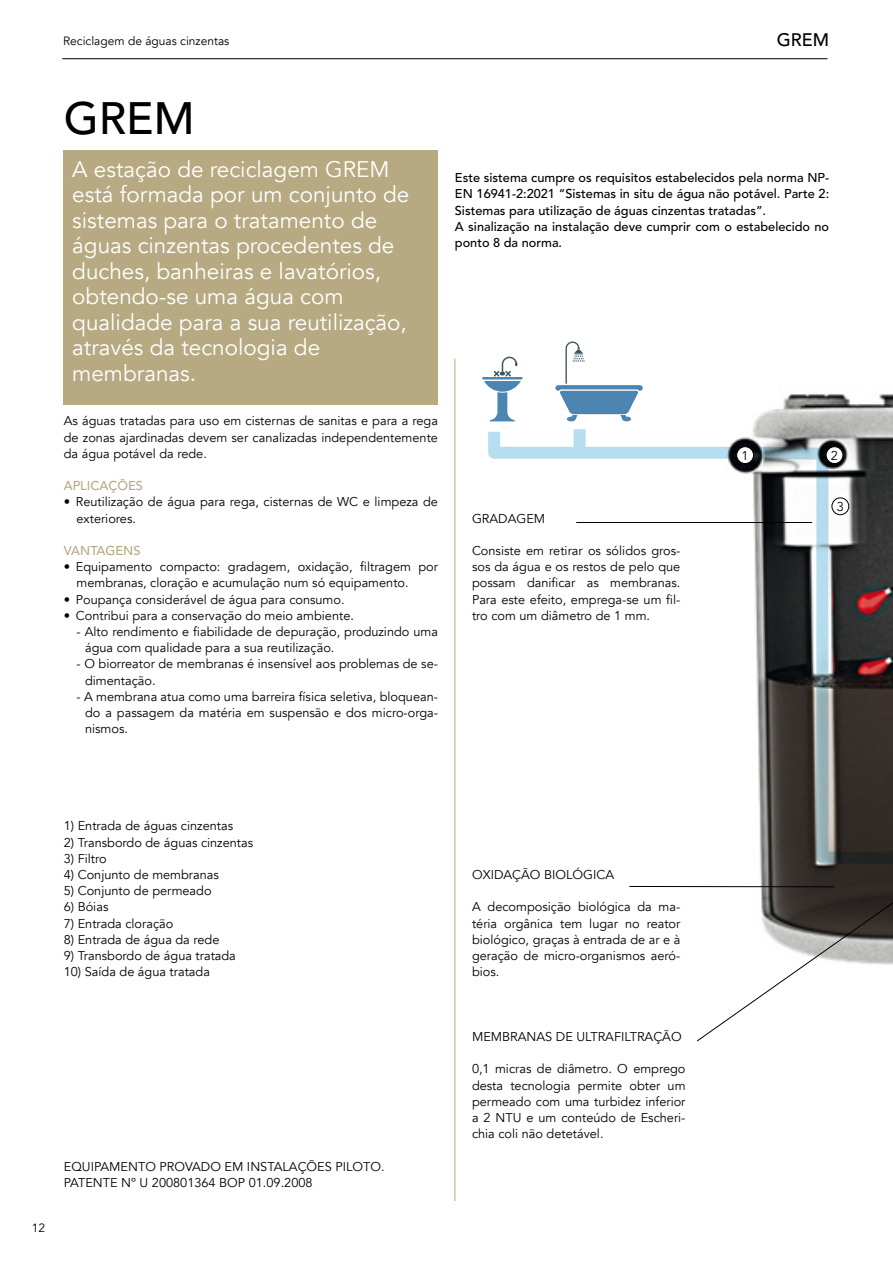
<style>
.page{position:relative;width:893px;height:1263px;background:#fff}
.page>*{position:absolute;margin:0;border:0;box-sizing:border-box;transform-origin:0 0}
.t1{font:500 45px "Avenir LT Std";color:#000}
.t2{font:22.5px/25.5px "Avenir";color:#fff}
.t3{font:500 18px "Avenir LT Std";color:#000}
.t4{font:12.75px/16.2px "Avenir";color:#000}
.t5{font:500 12.75px/16.2px "Avenir LT Std";color:#000}
.t6{font:500 12.75px "Avenir LT Std";color:#b7a981}
.t7{font:12px "Avenir";color:#000}
</style>
<div class="page">
<img style="left:755px;top:394px;width:138px;height:479px">
<hr style="left:62px;top:58px;width:766px;height:1px;background:#000">
<svg style="left:488px;top:421px;width:405px;height:449px"></svg>
<hr style="left:454px;top:359px;width:1px;height:842px;background:#b7a981">
<div style="left:64px;top:150px;width:374px;height:254px;background:#b7a981"></div>
<hr style="left:576px;top:522px;width:236px;height:1px;background:#000">
<hr style="left:629px;top:886px;width:205px;height:1px;background:#000">
<svg style="left:696px;top:873px;width:197px;height:169px"></svg>
<hr style="left:482px;top:377px;width:41px;height:2px;background:#4d85b2">
<svg style="left:484px;top:357px;width:37px;height:64px"></svg>
<svg style="left:555px;top:341px;width:88px;height:80px"></svg>
<div style="left:574px;top:429px;width:12px;height:24px;background:#b7def0"></div>
<div style="left:737px;top:447px;width:16px;height:17px;background:#fff;border-radius:50%"></div>
<div style="left:736px;top:446px;width:18px;height:18px;border:1px solid #000;border-radius:50%"></div>
<div style="left:826px;top:447px;width:17px;height:17px;background:#fff;border-radius:50%"></div>
<div style="left:826px;top:446px;width:17px;height:18px;border:1px solid #000;border-radius:50%"></div>
<div style="left:832px;top:498px;width:17px;height:17px;background:#fff;border-radius:50%"></div>
<div style="left:832px;top:498px;width:17px;height:17px;border:1px solid #000;border-radius:50%"></div>
<p class="t7" style="left:63px;top:34px;width:168px">Reciclagem de águas cinzentas</p>
<h3 class="t3" style="left:777px;top:30px;width:54px">GREM</h3>
<h1 class="t1" style="left:64px;top:92px;width:132px">GREM</h1>
<p class="t2" style="left:72px;top:157px;width:339px">A estação de reciclagem GREM está formada por um conjunto de sistemas para o tratamento de águas cinzentas procedentes de duches, banheiras e lavatórios, obtendo-se uma água com qualidade para a sua reutilização, através da tecnologia de membranas.</p>
<p class="t4" style="left:64px;top:413px;width:376px;text-align:justify">As águas tratadas para uso em cisternas de sanitas e para a rega de zonas ajardinadas devem ser canalizadas independentemente da água potável da rede.</p>
<p class="t6" style="left:64px;top:478px;width:81px">APLICAÇÕES</p>
<p class="t4" style="left:77px;top:494px;width:363px;text-indent:-13px">• Reutilização de água para rega, cisternas de WC e limpeza de exteriores.</p>
<p class="t6" style="left:64px;top:543px;width:78px">VANTAGENS</p>
<p class="t4" style="left:77px;top:559px;width:363px;text-indent:-13px">• Equipamento compacto: gradagem, oxidação, filtragem por membranas, cloração e acumulação num só equipamento.</p>
<p class="t4" style="left:64px;top:591px;width:282px">• Poupança considerável de água para consumo.</p>
<p class="t4" style="left:64px;top:607px;width:292px">• Contribui para a conservação do meio ambiente.</p>
<p class="t4" style="left:85px;top:624px;width:354px;text-indent:-9px">- Alto rendimento e fiabilidade de depuração, produzindo uma água com qualidade para a sua reutilização.</p>
<p class="t4" style="left:85px;top:656px;width:354px;text-indent:-9px">- O biorreator de membranas é insensível aos problemas de se&shy;dimentação.</p>
<p class="t4" style="left:85px;top:688px;width:354px;text-align:justify;text-indent:-9px">- A membrana atua como uma barreira física seletiva, bloquean&shy;do a passagem da matéria em suspensão e dos micro-orga&shy;nismos.</p>
<p class="t5" style="left:455px;top:170px;width:376px">Este sistema cumpre os requisitos estabelecidos pela norma NP-EN 16941-2:2021 “Sistemas in situ de água não potável. Parte 2:<br>Sistemas para utilização de águas cinzentas tratadas”.<br>A sinalização na instalação deve cumprir com o estabelecido no ponto 8 da norma.</p>
<p class="t4" style="left:742px;top:448px;width:9px">1</p>
<p class="t4" style="left:831px;top:448px;width:9px">2</p>
<p class="t4" style="left:472px;top:510px;width:75px">GRADAGEM</p>
<p class="t4" style="left:472px;top:543px;width:210px;text-align:justify">Consiste em retirar os sólidos gros&shy;sos da água e os restos de pelo que possam danificar as membranas.<br>Para este efeito, emprega-se um fil&shy;tro com um diâmetro de 1 mm.</p>
<p class="t4" style="left:837px;top:499px;width:9px">3</p>
<p class="t4" style="left:64px;top:818px;width:171px">1) Entrada de águas cinzentas</p>
<p class="t4" style="left:64px;top:834px;width:191px">2) Transbordo de águas cinzentas</p>
<p class="t4" style="left:64px;top:850px;width:44px">3) Filtro</p>
<p class="t4" style="left:64px;top:867px;width:157px">4) Conjunto de membranas</p>
<p class="t4" style="left:64px;top:883px;width:149px">5) Conjunto de permeado</p>
<p class="t4" style="left:64px;top:899px;width:46px">6) Bóias</p>
<p class="t4" style="left:64px;top:915px;width:111px">7) Entrada cloração</p>
<p class="t4" style="left:64px;top:931px;width:157px">8) Entrada de água da rede</p>
<p class="t4" style="left:64px;top:948px;width:174px">9) Transbordo de água tratada</p>
<p class="t4" style="left:64px;top:964px;width:148px">10) Saída de água tratada</p>
<p class="t7" style="left:32px;top:1220px;width:15px">12</p>
<p class="t4" style="left:64px;top:1158px;width:322px">EQUIPAMENTO PROVADO EM INSTALAÇÕES PILOTO.<br>PATENTE Nº U 200801364 BOP 01.09.2008</p>
<p class="t4" style="left:472px;top:867px;width:144px">OXIDAÇÃO BIOLÓGICA</p>
<p class="t4" style="left:472px;top:899px;width:210px;text-align:justify">A decomposição biológica da ma&shy;téria orgânica tem lugar no reator biológico, graças à entrada de ar e à geração de micro-organismos aeró&shy;bios.</p>
<p class="t4" style="left:472px;top:1029px;width:211px">MEMBRANAS DE ULTRAFILTRAÇÃO</p>
<p class="t4" style="left:472px;top:1061px;width:215px;text-align:justify">0,1 micras de diâmetro. O emprego desta tecnologia permite obter um permeado com uma turbidez inferior a 2 NTU e um conteúdo de Escheri&shy;chia coli não detetável.</p>
</div>
